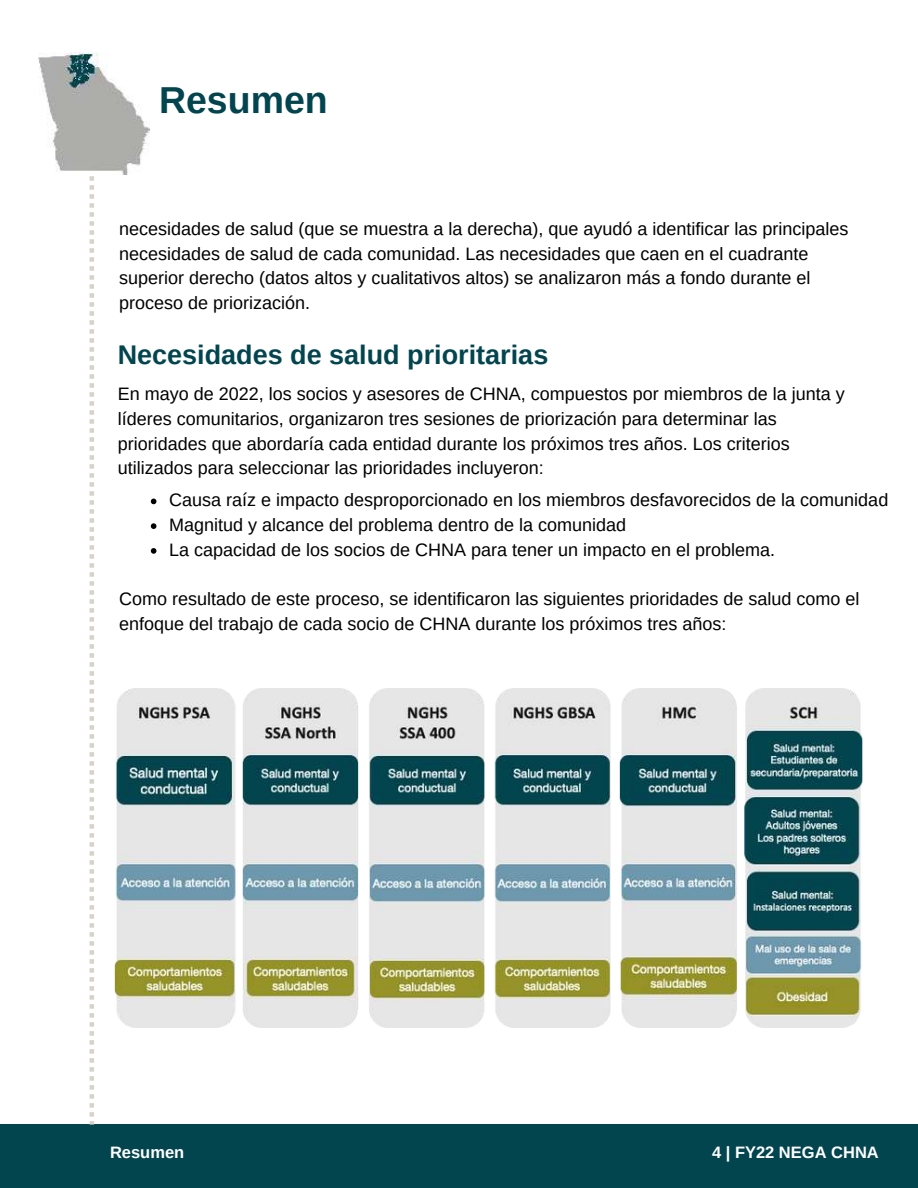
<style>
.page{position:relative;width:918px;height:1188px;background:#fff}
.page>*{position:absolute;margin:0;border:0;box-sizing:border-box;transform-origin:0 0}
.t1{font:700 37.5px "Arimo";color:#02454f}
.t2{font:700 27px "Arimo";color:#02454f}
.t3{font:18px/24.8px "Arimo";color:#000}
.t4{font:700 16.5px "Arimo";color:#fff}
</style>
<div class="page">
<div style="left:0;top:1125px;width:918px;height:63px;background:#02454f"></div>
<svg style="left:90px;top:176px;width:4px;height:949px"></svg>
<img style="left:39px;top:52px;width:111px;height:123px">
<img style="left:115px;top:689px;width:748px;height:338px">
<svg style="left:151px;top:499px;width:5px;height:5px"></svg>
<svg style="left:151px;top:523px;width:5px;height:6px"></svg>
<svg style="left:151px;top:548px;width:5px;height:6px"></svg>
<h1 class="t1" style="left:159px;top:74px;width:170px">Resumen</h1>
<p class="t3" style="left:119px;top:216px;width:731px">necesidades de salud (que se muestra a la derecha), que ayudó a identificar las principales necesidades de salud de cada comunidad. Las necesidades que caen en el cuadrante superior derecho (datos altos y cualitativos altos) se analizaron más a fondo durante el proceso de priorización.</p>
<h2 class="t2" style="left:118px;top:336px;width:432px">Necesidades de salud prioritarias</h2>
<p class="t3" style="left:118px;top:382px;width:729px">En mayo de 2022, los socios y asesores de CHNA, compuestos por miembros de la junta y líderes comunitarios, organizaron tres sesiones de priorización para determinar las prioridades que abordaría cada entidad durante los próximos tres años. Los criterios utilizados para seleccionar las prioridades incluyeron:</p>
<p class="t3" style="left:169px;top:488px;width:721px">Causa raíz e impacto desproporcionado en los miembros desfavorecidos de la comunidad<br>Magnitud y alcance del problema dentro de la comunidad<br>La capacidad de los socios de CHNA para tener un impacto en el problema.</p>
<p class="t3" style="left:119px;top:587px;width:742px">Como resultado de este proceso, se identificaron las siguientes prioridades de salud como el enfoque del trabajo de cada socio de CHNA durante los próximos tres años:</p>
<p class="t4" style="left:110px;top:1141px;width:76px">Resumen</p>
<p class="t4" style="left:712px;top:1141px;width:168px">4 | FY22 NEGA CHNA</p>
</div>
